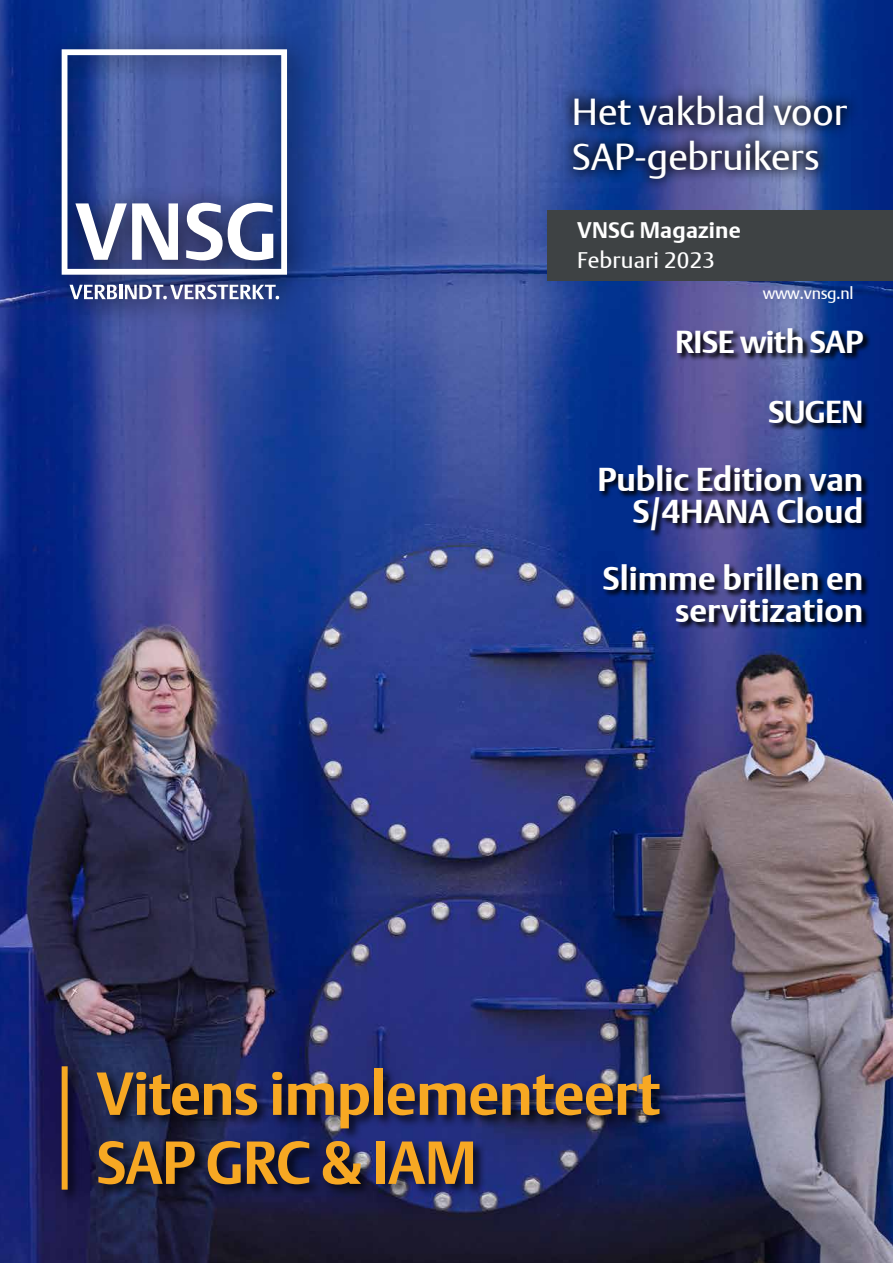
<style>
.page{position:relative;width:893px;height:1263px;background:#fff}
.page>*{position:absolute;margin:0;border:0;box-sizing:border-box;transform-origin:0 0}
.t1{font:700 60px/69px "Agis Argo";letter-spacing:-.01em;color:#f7a823;scale:.96 1}
.t2{font:37.5px/45px "Agis Argo";color:#fff}
.t3{font:700 33px/31.5px "Agis Argo";color:#fff;text-align:right}
.t4{font:700 31.65px "Agis Argo";letter-spacing:-.02em;color:#fff}
.t5{font:700 22.5px "Agis Argo";letter-spacing:.01em;color:#fff}
.t6{font:22.5px "Agis Argo";letter-spacing:.01em;color:#fff}
.t7{font:16.5px "Agis Argo";letter-spacing:-.02em;color:#fff}
</style>
<div class="page">
<img style="left:0;top:0;width:893px;height:1263px">
<div style="left:42px;top:30px;width:273px;height:297px;background:#000;opacity:.75"></div>
<svg style="left:70px;top:285px;width:47px;height:14px"></svg>
<hr style="left:119px;top:285px;width:3px;height:14px;background:#fff">
<svg style="left:125px;top:285px;width:154px;height:14px"></svg>
<svg style="left:62px;top:49px;width:225px;height:226px"></svg>
<div style="left:59px;top:1064px;width:614px;height:139px;background:#000;opacity:.75"></div>
<div style="left:62px;top:1066px;width:6px;height:123px;background:#f7a823"></div>
<div style="left:560px;top:83px;width:300px;height:109px;background:#000;opacity:.75"></div>
<div style="left:547px;top:210px;width:346px;height:71px;background:#3e4244"></div>
<svg style="left:769px;top:400px;width:101px;height:32px;background:#1a2d63"></svg>
<svg style="left:676px;top:328px;width:196px;height:33px;background:#323b6b"></svg>
<svg style="left:599px;top:465px;width:271px;height:73px;background:#1e2e6d"></svg>
<svg style="left:603px;top:564px;width:267px;height:66px;background:#15286b"></svg>
<p class="t2" style="left:572px;top:88px;width:277px">Het vakblad voor<br>SAP-gebruikers</p>
<p class="t5" style="left:577px;top:216px;width:165px">VNSG Magazine</p>
<p class="t6" style="left:577px;top:246px;width:139px">Februari 2023</p>
<p class="t7" style="left:763px;top:283px;width:92px">www.vnsg.nl</p>
<p class="t4" style="left:675px;top:322px;width:190px">RISE with SAP</p>
<p class="t4" style="left:768px;top:392px;width:97px">SUGEN</p>
<p class="t3" style="left:597px;top:463px;width:268px">Public Edition van<br>S/4HANA Cloud</p>
<p class="t3" style="left:602px;top:562px;width:262px">Slimme brillen en servitization</p>
<h1 class="t1" style="left:96px;top:1058px;width:589px">Vitens implementeert<br>SAP GRC &amp; IAM</h1>
</div>
